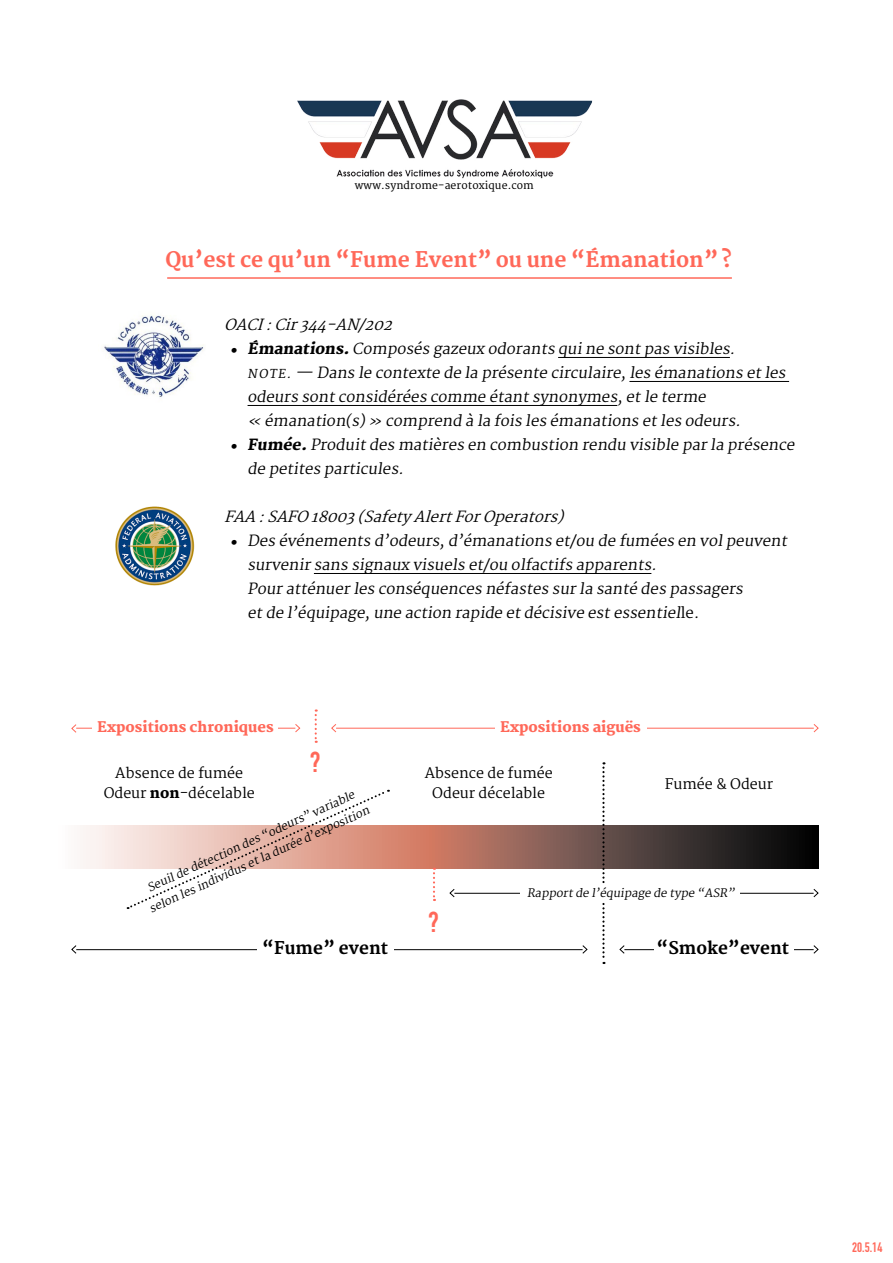
<style>
.page{position:relative;width:893px;height:1263px;background:#fff}
.page>*{position:absolute;margin:0;border:0;box-sizing:border-box;transform-origin:0 0}
.t1{font:700 28.5px "DIN Condensed";color:#ff6859}
.t2{font:800 21px "Martel";color:#ff6859}
.t3{font:800 17.1px "Martel";color:#000}
.t4{font:15px/24px "Martel";color:#000}
.t5{font:italic 15px "Martel";color:#000}
.t6{font:14.25px/20px "Martel";color:#000;text-align:center}
.t7{font:800 14.25px "Martel";color:#ff6859}
.t8{font:700 13.5px "DIN Condensed";color:#ff6859}
.t9{font:11.4px/20px "Martel";color:#000;text-align:center}
.t10{font:600 10.5px "Martel";letter-spacing:.01em;color:#000}
.s1{font-weight:800}
.s2{font-weight:600;font-size:12px}
</style>
<div class="page">
<hr style="left:558px;top:357px;width:172px;height:1px;background:#000">
<hr style="left:629px;top:381px;width:160px;height:1px;background:#000">
<hr style="left:248px;top:405px;width:369px;height:1px;background:#000">
<hr style="left:314px;top:573px;width:337px;height:1px;background:#000">
<hr style="left:167px;top:277px;width:565px;height:2px;background:#ff6859">
<svg style="left:80px;top:825px;width:738px;height:43px;background:#795b53"></svg>
<hr style="left:76px;top:949px;width:507px;height:1px;background:#000">
<hr style="left:76px;top:728px;width:219px;height:1px;background:#ff6859">
<hr style="left:336px;top:728px;width:478px;height:1px;background:#ff6859">
<hr style="left:454px;top:893px;width:360px;height:1px;background:#000">
<svg style="left:315px;top:709px;width:2px;height:34px"></svg>
<svg style="left:602px;top:762px;width:3px;height:202px"></svg>
<svg style="left:433px;top:868px;width:2px;height:33px"></svg>
<div style="left:257px;top:935px;width:136px;height:24px;background:#fff"></div>
<div style="left:93px;top:716px;width:185px;height:16px;background:#fff"></div>
<div style="left:495px;top:716px;width:151px;height:16px;background:#fff"></div>
<hr style="left:624px;top:949px;width:190px;height:1px;background:#000">
<div style="left:654px;top:935px;width:139px;height:20px;background:#fff"></div>
<svg style="left:71px;top:724px;width:6px;height:9px"></svg>
<svg style="left:71px;top:945px;width:6px;height:9px"></svg>
<svg style="left:619px;top:945px;width:6px;height:9px"></svg>
<svg style="left:449px;top:889px;width:6px;height:9px"></svg>
<svg style="left:331px;top:724px;width:6px;height:9px"></svg>
<svg style="left:295px;top:724px;width:5px;height:9px"></svg>
<svg style="left:582px;top:945px;width:6px;height:9px"></svg>
<svg style="left:813px;top:945px;width:6px;height:9px"></svg>
<svg style="left:813px;top:889px;width:6px;height:9px"></svg>
<svg style="left:813px;top:724px;width:6px;height:9px"></svg>
<div style="left:520px;top:884px;width:219px;height:17px;background:#fff"></div>
<img style="left:104px;top:315px;width:100px;height:82px">
<img style="left:115px;top:506px;width:80px;height:80px">
<img style="left:297px;top:99px;width:295px;height:80px">
<svg style="left:128px;top:789px;width:261px;height:120px"></svg>
<p class="t10" style="left:355px;top:179px;width:181px">www.syndrome-aerotoxique.com</p>
<h2 class="t2" style="left:165px;top:247px;width:568px">Qu’est ce qu’un “Fume Event” ou une “Émanation” ?</h2>
<p class="t5" style="left:224px;top:316px;width:176px">OACI:Cir344-AN/202</p>
<p class="t4" style="left:248px;top:337px;width:543px;text-indent:-17px"><span class="s1">• Émanations.</span>Composés gazeux odorants quine sont pas visibles.<br><span class="s2">NOTE.</span> — Dans le contexte de la présente circulaire,les émanations et les odeurs sont considérées comme étant synonymes,et le terme<br>« émanation(s)» comprend à la fois les émanations et les odeurs.</p>
<p class="t4" style="left:248px;top:433px;width:552px;text-indent:-17px"><span class="s1">• Fumée.</span>Produit des matières en combustion rendu visible par la présence de petites particules.</p>
<p class="t5" style="left:224px;top:508px;width:348px">FAA:SAFO18003(SafetyAlertForOperators)</p>
<p class="t4" style="left:248px;top:529px;width:544px;text-indent:-17px"><span class="s1">•</span> Des événements d’odeurs,d’émanations et/ou de fumées en volpeuvent survenir sans signaux visuels et/ou olfactifs apparents.<br>Pour atténuer les conséquences néfastes sur la santé des passagers<br>et de l’équipage,une action rapide et décisive est essentiell e .</p>
<p class="t7" style="left:97px;top:719px;width:178px">Expositions chroniques</p>
<p class="t7" style="left:500px;top:719px;width:142px">Expositions aiguës</p>
<h1 class="t1" style="left:310px;top:743px;width:12px">?</h1>
<p class="t6" style="left:104px;top:763px;width:153px">Absence de fumée<br>Odeur <span class="s1">non</span>-décelable</p>
<p class="t6" style="left:425px;top:763px;width:129px">Absence de fumée<br>Odeur décelable</p>
<p class="t6" style="left:665px;top:774px;width:110px">Fumée &amp; Odeur</p>
<p class="t9" style="left:137px;top:881px;width:242px;rotate:-24deg">Seuil de détection des “odeurs” variable selon les individus et la durée d’exposition</p>
<p class="t9" style="left:527px;top:883px;width:212px">Rapport de l’équipage de type “ASR”</p>
<h1 class="t1" style="left:428px;top:903px;width:12px">?</h1>
<p class="t3" style="left:262px;top:938px;width:127px">“Fume” event</p>
<p class="t3" style="left:656px;top:938px;width:135px">“Smoke”event</p>
<p class="t8" style="left:852px;top:1238px;width:32px">20.5.14</p>
</div>
